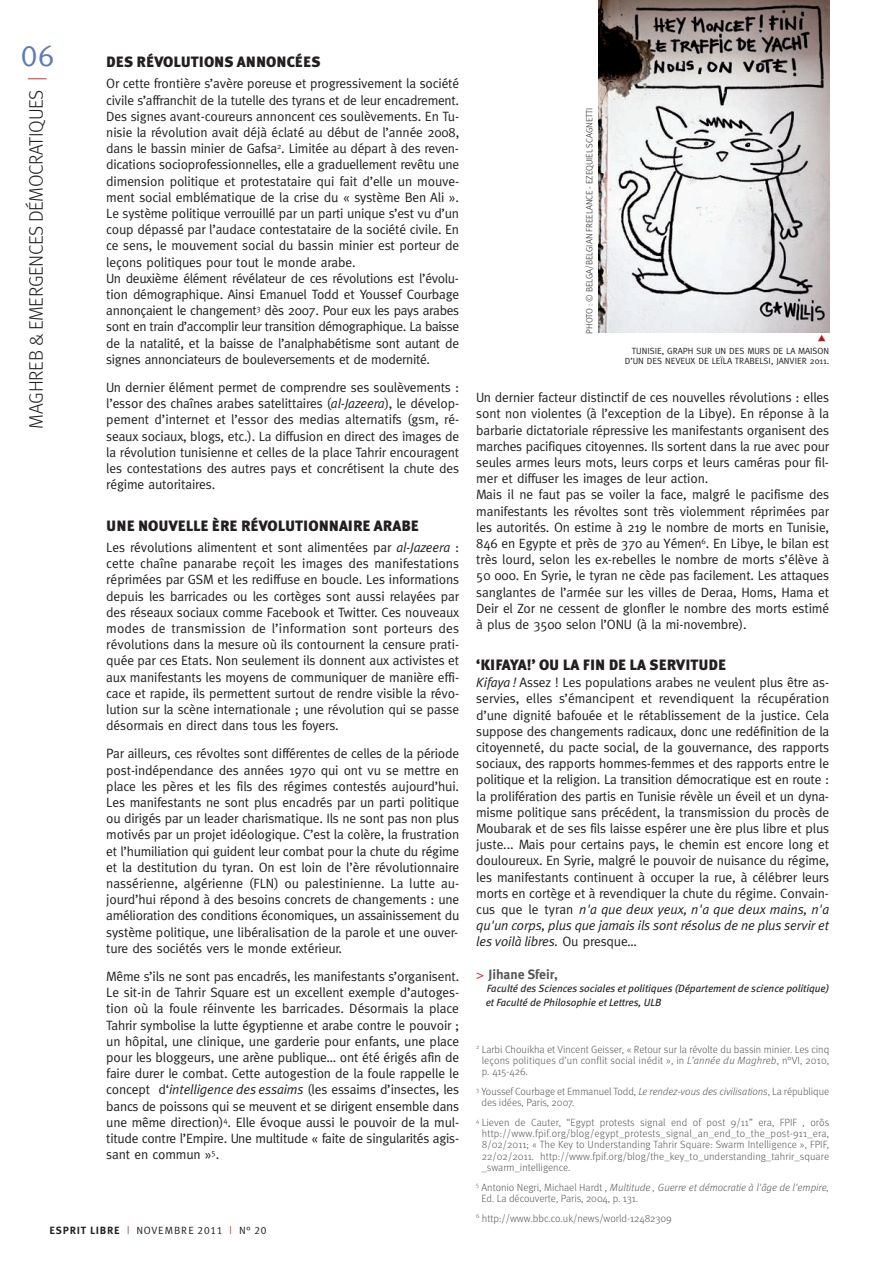
<style>
.page{position:relative;width:893px;height:1263px;background:#fff}
.page>*{position:absolute;margin:0;border:0;box-sizing:border-box;transform-origin:0 0}
.t1{font:30px "Meta Caps";color:#617bb1}
.t2{font:300 19.5px "Meta";letter-spacing:-.015em;color:#231f20}
.t3{font:900 15px "Meta Plus";color:#231f20}
.t4{font:13.5px/16.2px "Meta";letter-spacing:-.01em;color:#231f20;text-align:justify}
.t5{font:italic 13.5px/16.2px "Meta Plus Normal";letter-spacing:-.01em;color:#231f20;text-align:justify}
.t6{font:700 13.5px "Meta";color:#57585a}
.t7{font:300 10.5px/11.2px "Meta";color:#57585a;text-align:justify}
.t8{font:italic 10.5px/13.5px "Meta";color:#231f20}
.t9{font:italic 300 10.5px "Meta OT";color:#57585a}
.t10{font:10.5px "Meta Plus Normal Caps";letter-spacing:.075em;color:#231f20}
.t11{font:9px/10.8px "Meta";color:#231f20;text-align:right}
.t12{font:300 9px "Meta";color:#231f20}
.s1{color:#d6232a}
.s2{font-family:"Meta Plus Normal";font-style:italic}
.s3{font-family:"Meta Plus";font-weight:700}
.s4{font-family:"Meta";font-style:normal}
.s5{font-family:"Rotis Semi Serif";color:#d6232a}
.s6{font-family:"Meta OT";font-style:italic}
</style>
<div class="page">
<img style="left:598px;top:0;width:231px;height:333px">
<h1 class="t1" style="left:21px;top:38px;width:34px">06</h1>
<h2 class="t2" style="left:29px;top:429px;width:353px;rotate:-90deg">MAGHREB &amp; EMERGENCES DÉMOCRATIQUES <span class="s1">|</span></h2>
<p class="t3" style="left:106px;top:53px;width:216px">DES RÉVOLUTIONS ANNONCÉES</p>
<p class="t4" style="left:106px;top:76px;width:354px;text-align:left">Or cette frontière s’avère poreuse et progressivement la société civile s’affranchit de la tutelle des tyrans et de leur encadrement.<br>Des signes avant-coureurs annoncent ces soulèvements. En Tu&shy;nisie la révolution avait déjà éclaté au début de l’année 2008, dans le bassin minier de Gafsa<sup>2</sup>. Limitée au départ à des reven&shy;dications socioprofessionnelles, elle a graduellement revêtu une dimension politique et protestataire qui fait d’elle un mouve&shy;ment social emblématique de la crise du « système Ben Ali ».<br>Le système politique verrouillé par un parti unique s’est vu d’un coup dépassé par l’audace contestataire de la société civile. En ce sens, le mouvement social du bassin minier est porteur de leçons politiques pour tout le monde arabe.<br>Un deuxième élément révélateur de ces révolutions est l’évolu&shy;tion démographique. Ainsi Emanuel Todd et Youssef Courbage annonçaient le changement<sup>3</sup> dès 2007. Pour eux les pays arabes sont en train d’accomplir leur transition démographique. La baisse de la natalité, et la baisse de l’analphabétisme sont autant de signes annonciateurs de bouleversements et de modernité.</p>
<p class="t4" style="left:106px;top:379px;width:354px">Un dernier élément permet de comprendre ses soulèvements : l’essor des chaînes arabes satelittaires (<span class="s2">al-Jazeera</span>), le dévelop&shy;pement d’internet et l’essor des medias alternatifs (gsm, ré&shy;seaux sociaux, blogs, etc.). La diffusion en direct des images de la révolution tunisienne et celles de la place Tahrir encouragent les contestations des autres pays et concrétisent la chute des régime autoritaires.</p>
<p class="t3" style="left:106px;top:517px;width:314px">UNE NOUVELLE ÈRE RÉVOLUTIONNAIRE ARABE</p>
<p class="t4" style="left:106px;top:539px;width:354px">Les révolutions alimentent et sont alimentées par <span class="s2">al-Jazeera</span> : cette chaîne panarabe reçoit les images des manifestations réprimées par GSM et les rediffuse en boucle. Les informations depuis les barricades ou les cortèges sont aussi relayées par des réseaux sociaux comme Facebook et Twitter. Ces nouveaux modes de transmission de l’information sont porteurs des révolutions dans la mesure où ils contournent la censure prati&shy;quée par ces Etats. Non seulement ils donnent aux activistes et aux manifestants les moyens de communiquer de manière effi&shy;cace et rapide, ils permettent surtout de rendre visible la révo&shy;lution sur la scène internationale ; une révolution qui se passe désormais en direct dans tous les foyers.</p>
<p class="t4" style="left:106px;top:746px;width:354px">Par ailleurs, ces révoltes sont différentes de celles de la période post-indépendance des années 1970 qui ont vu se mettre en place les pères et les fils des régimes contestés aujourd’hui.<br>Les manifestants ne sont plus encadrés par un parti politique ou dirigés par un leader charismatique. Ils ne sont pas non plus motivés par un projet idéologique. C’est la colère, la frustration et l’humiliation qui guident leur combat pour la chute du régime et la destitution du tyran. On est loin de l’ère révolutionnaire nassérienne, algérienne (FLN) ou palestinienne. La lutte au&shy;jourd’hui répond à des besoins concrets de changements : une amélioration des conditions économiques, un assainissement du système politique, une libéralisation de la parole et une ouver&shy;ture des sociétés vers le monde extérieur.</p>
<p class="t4" style="left:106px;top:968px;width:354px">Même s’ils ne sont pas encadrés, les manifestants s’organisent.<br>Le sit-in de Tahrir Square est un excellent exemple d’autoges&shy;tion où la foule réinvente les barricades. Désormais la place Tahrir symbolise la lutte égyptienne et arabe contre le pouvoir ; un hôpital, une clinique, une garderie pour enfants, une place pour les bloggeurs, une arène publique… ont été érigés afin de faire durer le combat. Cette autogestion de la foule rappelle le concept d‘<span class="s2">intelligence des essaims</span> (les essaims d’insectes, les bancs de poissons qui se meuvent et se dirigent ensemble dans une même direction)<sup>4</sup>. Elle évoque aussi le pouvoir de la mul&shy;titude contre l’Empire. Une multitude « faite de singularités agis&shy;sant en commun »<sup>5</sup>.</p>
<p class="t10" style="left:50px;top:1224px;width:219px"><span class="s3">ESPRIT LIBRE</span> <span class="s1">|</span> NOVEMBRE 2011 <span class="s1">|</span> N° 20</p>
<p class="t12" style="left:586px;top:334px;width:227px;rotate:-90deg">PHOTO : © BELGA/BELGIAN FREELANCE - EZEQUIEL SCAGNETTI</p>
<p class="t11" style="left:625px;top:345px;width:206px">TUNISIE, GRAPH SUR UN DES MURS DE LA MAISON<br>D’UN DES NEVEUX DE LEÏLA TRABELSI, JANVIER 2011.</p>
<p class="t4" style="left:476px;top:389px;width:354px;text-align:left">Un dernier facteur distinctif de ces nouvelles révolutions : elles sont non violentes (à l’exception de la Libye). En réponse à la barbarie dictatoriale répressive les manifestants organisent des marches pacifiques citoyennes. Ils sortent dans la rue avec pour seules armes leurs mots, leurs corps et leurs caméras pour fil&shy;mer et diffuser les images de leur action.<br>Mais il ne faut pas se voiler la face, malgré le pacifisme des manifestants les révoltes sont très violemment réprimées par les autorités. On estime à 219 le nombre de morts en Tunisie, 846 en Egypte et près de 370 au Yémen<sup>6</sup>. En Libye, le bilan est très lourd, selon les ex-rebelles le nombre de morts s’élève à 50 000. En Syrie, le tyran ne cède pas facilement. Les attaques sanglantes de l’armée sur les villes de Deraa, Homs, Hama et Deir el Zor ne cessent de glonfler le nombre des morts estimé à plus de 3500 selon l’ONU (à la mi-novembre).</p>
<p class="t3" style="left:476px;top:656px;width:251px">‘KIFAYA!’ OU LA FIN DE LA SERVITUDE</p>
<p class="t4" style="left:476px;top:674px;width:354px"><span class="s2">Kifaya !</span> Assez ! Les populations arabes ne veulent plus être as&shy;servies, elles s’émancipent et revendiquent la récupération d’une dignité bafouée et le rétablissement de la justice. Cela suppose des changements radicaux, donc une redéfinition de la citoyenneté, du pacte social, de la gouvernance, des rapports sociaux, des rapports hommes-femmes et des rapports entre le politique et la religion. La transition démocratique est en route : la prolifération des partis en Tunisie révèle un éveil et un dyna&shy;misme politique sans précédent, la transmission du procès de Moubarak et de ses fils laisse espérer une ère plus libre et plus juste... Mais pour certains pays, le chemin est encore long et douloureux. En Syrie, malgré le pouvoir de nuisance du régime, les manifestants continuent à occuper la rue, à célébrer leurs morts en cortège et à revendiquer la chute du régime. Convain-</p>
<p class="t5" style="left:476px;top:901px;width:354px"><span class="s4">cus que le tyran</span> n'a que deux yeux, n'a que deux mains, n'a qu'un corps, plus que jamais ils sont résolus de ne plus servir et les voilà libres. <span class="s4">Ou presque…</span></p>
<p class="t6" style="left:476px;top:969px;width:83px"><span class="s5">&gt;</span> Jihane Sfeir,</p>
<p class="t8" style="left:486px;top:983px;width:345px">Faculté des Sciences sociales et politiques (Département de science politique) et Faculté de Philosophie et Lettres, ULB</p>
<p class="t7" style="left:482px;top:1044px;width:349px;text-indent:-5px"><sup>2</sup> Larbi Chouikha et Vincent Geisser, « Retour sur la révolte du bassin minier. Les cinq leçons politiques d’un conflit social inédit », in <span class="s6">L’année du Maghreb</span>, n°VI, 2010, p. 415-426.</p>
<p class="t7" style="left:481px;top:1086px;width:349px;text-indent:-5px"><sup>3</sup> Youssef Courbage et Emmanuel Todd, <span class="s6">Le rendez-vous des civilisations</span>, La république des idées, Paris, 2007.</p>
<p class="t7" style="left:482px;top:1117px;width:349px;text-indent:-5px"><sup>4</sup> Lieven de Cauter, “Egypt protests signal end of post 9/11” era, FPIF , orôs http://www.fpif.org/blog/egypt_protests_signal_an_end_to_the_post-911_era, 8/02/2011; « The Key to Understanding Tahrir Square: Swarm Intelligence », FPIF, 22/02/2011. http://www.fpif.org/blog/the_key_to_understanding_tahrir_square _swarm_intelligence.</p>
<p class="t9" style="left:476px;top:1183px;width:354px"><sup>5</sup> <span class="s4">Antonio Negri, Michael Hardt ,</span> Multitude , Guerre et démocratie à l'âge de l'empire,</p>
<p class="t7" style="left:476px;top:1189px;width:197px;line-height:19.8px;text-indent:5px">Ed. La découverte, Paris, 2004, p. 131.<br><sup>6</sup> http://www.bbc.co.uk/news/world-12482309</p>
</div>
